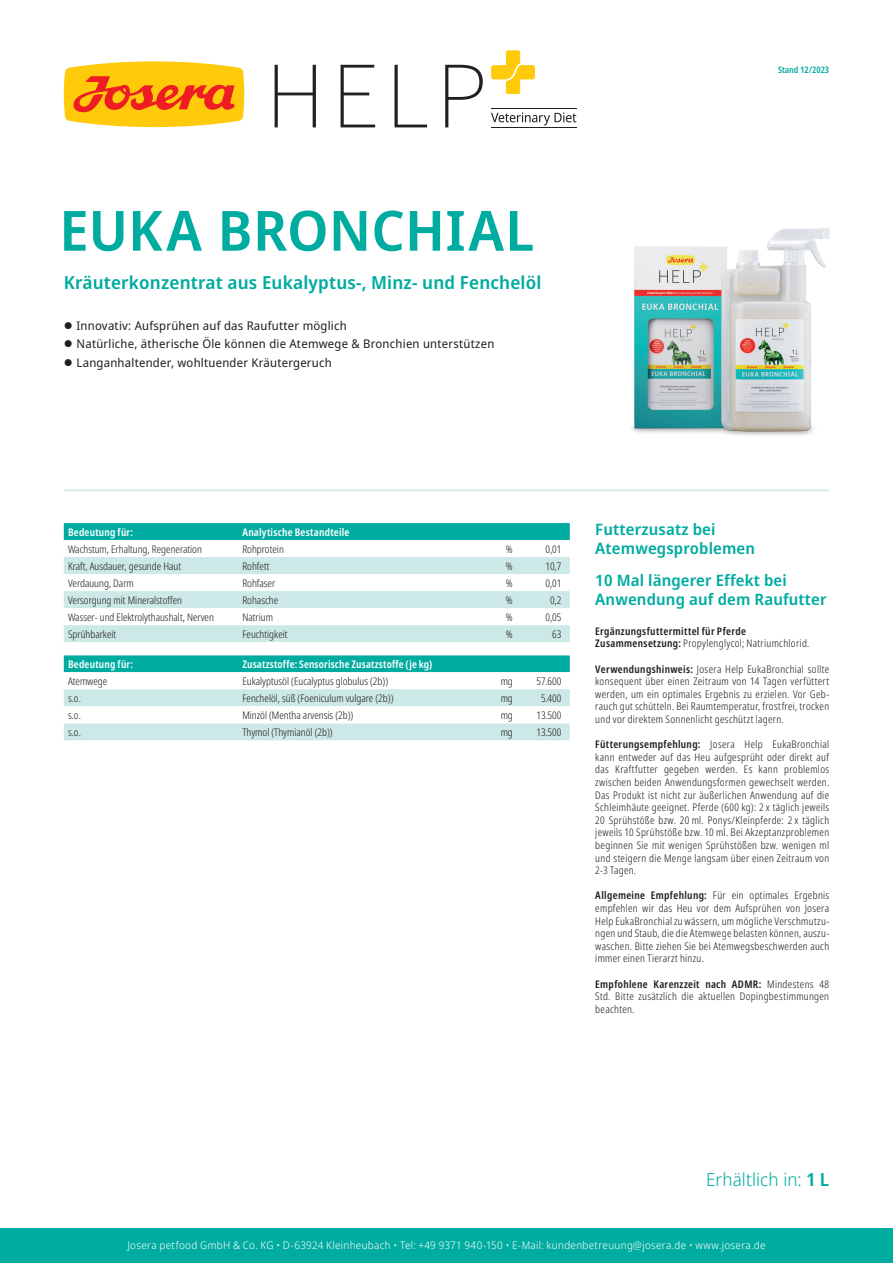
<style>
.page{position:relative;width:893px;height:1263px;background:#fff}
.page>*{position:absolute;margin:0;border:0;box-sizing:border-box;transform-origin:0 0}
.t1{font:600 55.5px "Noto Sans Display";letter-spacing:.01em;color:#00aca0}
.t2{font:600 18px "Noto Sans Display";letter-spacing:.01em;color:#00aca0}
.t3{font:300 18px "Noto Sans Display";letter-spacing:.005em;color:#00aca0}
.t4{font:600 15.75px/18.9px "Noto Sans Display";letter-spacing:.01em;color:#00aca0}
.t5{font:12px/18.6px "Noto Sans Display";letter-spacing:.02em;color:#231f20}
.t6{font:300 condensed 10.5px/12.6px "Noto Sans Display";color:#231f20;text-align:justify}
.t7{font:300 10.5px "Noto Sans Display";letter-spacing:.03em;color:#fff}
.t8{font:600 condensed 10.5px "Noto Sans Display";letter-spacing:.02em;color:#fff}
.t9{font:600 condensed 10.5px/12.6px "Noto Sans Display";letter-spacing:.03em;color:#231f20}
.t10{font:600 condensed 9px "Noto Sans Display";color:#00aca0}
.s1{font-weight:300}
.s2{font-weight:600}
</style>
<div class="page">
<div style="left:0;top:1229px;width:893px;height:34px;background:#00aca0"></div>
<hr style="left:64px;top:490px;width:765px;height:1px;background:#cce9e7">
<div style="left:64px;top:523px;width:506px;height:17px;background:#00aca0"></div>
<svg style="left:64px;top:557px;width:506px;height:183px;fill:#cce9e7"></svg>
<svg style="left:64px;top:608px;width:506px;height:115px"></svg>
<img style="left:631px;top:228px;width:198px;height:208px">
<svg style="left:275px;top:65px;width:41px;height:62px"></svg>
<svg style="left:341px;top:65px;width:34px;height:62px"></svg>
<svg style="left:395px;top:65px;width:32px;height:62px"></svg>
<svg style="left:445px;top:65px;width:38px;height:62px"></svg>
<hr style="left:491px;top:109px;width:86px;height:1px;background:#231f20">
<hr style="left:491px;top:127px;width:86px;height:1px;background:#231f20">
<svg style="left:491px;top:113px;width:85px;height:12px"></svg>
<svg style="left:491px;top:50px;width:44px;height:44px"></svg>
<svg style="left:64px;top:61px;width:180px;height:66px;background:#faab22"></svg>
<h1 class="t1" style="left:60px;top:191px;width:476px">EUKA BRONCHIAL</h1>
<h2 class="t2" style="left:64px;top:270px;width:479px">Kräuterkonzentrat aus Eukalyptus-, Minz- und Fenchelöl</h2>
<p class="t5" style="left:77px;top:316px;width:419px">Innovativ: Aufsprühen auf das Raufutter möglich<br>Natürliche, ätherische Öle können die Atemwege &amp; Bronchien unterstützen<br>Langanhaltender, wohltuender Kräutergeruch</p>
<p class="t10" style="left:778px;top:64px;width:53px">Stand 12/2023</p>
<p class="t8" style="left:68px;top:524px;width:67px">Bedeutung für:</p>
<p class="t8" style="left:242px;top:524px;width:109px">Analytische Bestandteile</p>
<p class="t6" style="left:68px;top:543px;width:135px">Wachstum, Erhaltung, Regeneration</p>
<p class="t6" style="left:242px;top:543px;width:43px">Rohprotein</p>
<p class="t6" style="left:506px;top:543px;width:8px">%</p>
<p class="t6" style="left:546px;top:543px;width:17px">0,01</p>
<p class="t6" style="left:68px;top:560px;width:115px">Kraft, Ausdauer, gesunde Haut</p>
<p class="t6" style="left:242px;top:560px;width:29px">Rohfett</p>
<p class="t6" style="left:506px;top:560px;width:8px">%</p>
<p class="t6" style="left:546px;top:560px;width:17px">10,7</p>
<p class="t6" style="left:68px;top:577px;width:67px">Verdauung, Darm</p>
<p class="t6" style="left:242px;top:577px;width:34px">Rohfaser</p>
<p class="t6" style="left:506px;top:577px;width:8px">%</p>
<p class="t6" style="left:546px;top:577px;width:17px">0,01</p>
<p class="t6" style="left:68px;top:594px;width:115px">Versorgung mit Mineralstoffen</p>
<p class="t6" style="left:242px;top:594px;width:37px">Rohasche</p>
<p class="t6" style="left:506px;top:594px;width:8px">%</p>
<p class="t6" style="left:550px;top:594px;width:13px">0,2</p>
<p class="t6" style="left:68px;top:611px;width:147px">Wasser- und Elektrolythaushalt, Nerven</p>
<p class="t6" style="left:242px;top:611px;width:32px">Natrium</p>
<p class="t6" style="left:506px;top:611px;width:8px">%</p>
<p class="t6" style="left:546px;top:611px;width:17px">0,05</p>
<p class="t6" style="left:68px;top:628px;width:50px">Sprühbarkeit</p>
<p class="t6" style="left:242px;top:628px;width:47px">Feuchtigkeit</p>
<p class="t6" style="left:506px;top:628px;width:8px">%</p>
<p class="t6" style="left:552px;top:628px;width:11px">63</p>
<p class="t8" style="left:68px;top:657px;width:67px">Bedeutung für:</p>
<p class="t8" style="left:242px;top:657px;width:191px">Zusatzstoffe: Sensorische Zusatzstoffe (je kg)</p>
<p class="t6" style="left:68px;top:675px;width:41px">Atemwege</p>
<p class="t6" style="left:242px;top:675px;width:147px">Eukalyptusöl (Eucalyptus globulus (2b))</p>
<p class="t6" style="left:501px;top:675px;width:14px">mg</p>
<p class="t6" style="left:536px;top:675px;width:26px">57.600</p>
<p class="t6" style="left:68px;top:692px;width:14px">s.o.</p>
<p class="t6" style="left:242px;top:692px;width:153px">Fenchelöl, süß (Foeniculum vulgare (2b))</p>
<p class="t6" style="left:501px;top:692px;width:14px">mg</p>
<p class="t6" style="left:541px;top:692px;width:22px">5.400</p>
<p class="t6" style="left:68px;top:709px;width:14px">s.o.</p>
<p class="t6" style="left:242px;top:709px;width:112px">Minzöl (Mentha arvensis (2b))</p>
<p class="t6" style="left:501px;top:709px;width:14px">mg</p>
<p class="t6" style="left:536px;top:709px;width:26px">13.500</p>
<p class="t6" style="left:68px;top:726px;width:14px">s.o.</p>
<p class="t6" style="left:242px;top:726px;width:92px">Thymol (Thymianöl (2b))</p>
<p class="t6" style="left:501px;top:726px;width:14px">mg</p>
<p class="t6" style="left:536px;top:726px;width:26px">13.500</p>
<h3 class="t4" style="left:595px;top:521px;width:161px">Futterzusatz bei<br>Atemwegsproblemen</h3>
<h3 class="t4" style="left:595px;top:571px;width:233px">10 Mal längerer Effekt bei<br>Anwendung auf dem Raufutter</h3>
<p class="t9" style="left:595px;top:625px;width:216px">Ergänzungsfuttermittel für Pferde<br>Zusammensetzung: <span class="s1">Propylenglycol; Natriumchlorid.</span></p>
<p class="t6" style="left:595px;top:663px;width:235px"><span class="s2">Verwendungshinweis:</span> Josera Help EukaBronchial sollte konsequent über einen Zeitraum von 14 Tagen verfüttert werden, um ein optimales Ergebnis zu erzielen. Vor Geb&shy;rauch gut schütteln. Bei Raumtemperatur, frostfrei, trocken und vor direktem Sonnenlicht geschützt lagern.</p>
<p class="t6" style="left:595px;top:738px;width:235px"><span class="s2">Fütterungsempfehlung:</span> Josera Help EukaBronchial kann entweder auf das Heu aufgesprüht oder direkt auf das Kraftfutter gegeben werden. Es kann problemlos zwischen beiden Anwendungsformen gewechselt werden.<br>Das Produkt ist nicht zur äußerlichen Anwendung auf die Schleimhäute geeignet. Pferde (600 kg): 2 x täglich jeweils 20 Sprühstöße bzw. 20 ml. Ponys/Kleinpferde: 2 x täglich jeweils 10 Sprühstöße bzw. 10 ml. Bei Akzeptanzproblemen beginnen Sie mit wenigen Sprühstößen bzw. wenigen ml und steigern die Menge langsam über einen Zeitraum von 2-3 Tagen.</p>
<p class="t6" style="left:595px;top:889px;width:235px"><span class="s2">Allgemeine Empfehlung:</span> Für ein optimales Ergebnis empfehlen wir das Heu vor dem Aufsprühen von Josera Help EukaBronchial zu wässern, um mögliche Verschmutzu&shy;ngen und Staub, die die Atemwege belasten können, auszu&shy;waschen. Bitte ziehen Sie bei Atemwegsbeschwerden auch immer einen Tierarzt hinzu.</p>
<p class="t6" style="left:595px;top:978px;width:235px"><span class="s2">Empfohlene Karenzzeit nach ADMR:</span> Mindestens 48<br>Std. Bitte zusätzlich die aktuellen Dopingbestimmungen beachten.</p>
<h2 class="t3" style="left:706px;top:1167px;width:124px">Erhältlich in: <span class="s2">1 L</span></h2>
<p class="t7" style="left:127px;top:1237px;width:640px">Josera petfood GmbH &amp; Co. KG • D-63924 Kleinheubach • Tel: +49 9371 940-150 • E-Mail: kundenbetreuung@josera.de • www.josera.de</p>
</div>
